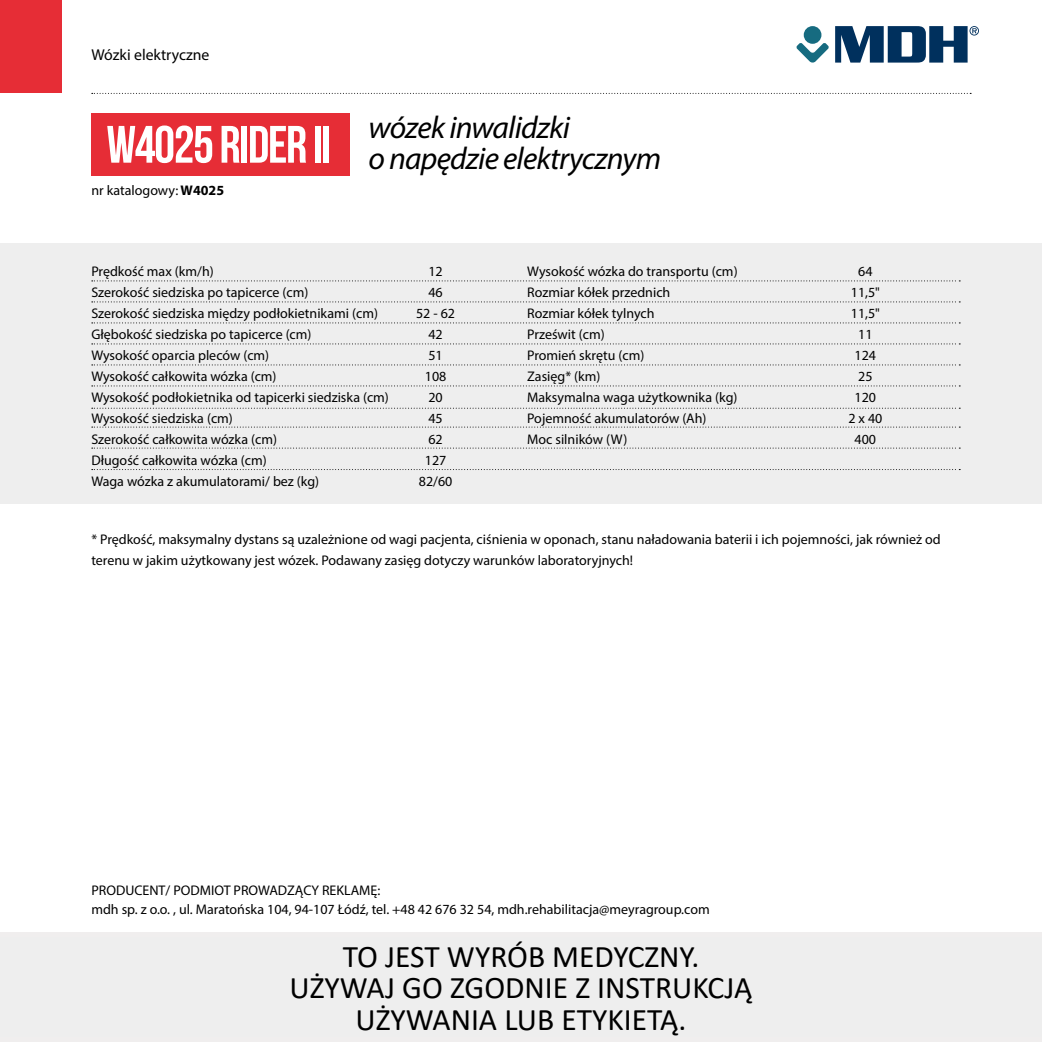
<style>
.page{position:relative;width:1042px;height:1042px;background:#fff}
.page>*{position:absolute;margin:0;border:0;box-sizing:border-box;transform-origin:0 0}
.t1{font:52.5px "Bebas Neue";letter-spacing:-.025em;color:#fff}
.t2{font:31.5px/31.5px "Calibri";color:#000;text-align:center}
.t3{font:italic 31.5px/31.5px "Myriad Pro";letter-spacing:-.025em;color:#000}
.t4{font:15.75px "Myriad Pro";color:#000}
.t5{font:14px/21px "Myriad Pro";color:#000}
.s1{font-weight:700}
</style>
<div class="page">
<div style="left:0;top:0;width:62px;height:93px;background:#e62d36"></div>
<svg style="left:92px;top:93px;width:879px;height:1px"></svg>
<svg style="left:835px;top:26px;width:144px;height:37px"></svg>
<div style="left:804px;top:26px;width:17px;height:18px;background:#166b80;border-radius:50%"></div>
<svg style="left:796px;top:43px;width:33px;height:20px"></svg>
<div style="left:0;top:933px;width:1042px;height:109px;background:#f0eeee"></div>
<div style="left:0;top:244px;width:1042px;height:260px;background:#eee"></div>
<svg style="left:92px;top:469px;width:868px;height:1px"></svg>
<svg style="left:92px;top:301px;width:868px;height:1px"></svg>
<svg style="left:92px;top:322px;width:868px;height:1px"></svg>
<svg style="left:92px;top:343px;width:868px;height:1px"></svg>
<svg style="left:92px;top:364px;width:868px;height:1px"></svg>
<svg style="left:92px;top:385px;width:868px;height:1px"></svg>
<svg style="left:92px;top:408px;width:868px;height:1px"></svg>
<svg style="left:92px;top:280px;width:868px;height:1px"></svg>
<svg style="left:92px;top:427px;width:868px;height:1px"></svg>
<svg style="left:92px;top:448px;width:868px;height:1px"></svg>
<div style="left:91px;top:113px;width:258px;height:62px;background:#e62d36"></div>
<p class="t4" style="left:91px;top:45px;width:120px">Wózki elektryczne</p>
<h1 class="t1" style="left:106px;top:116px;width:226px">W4025 RIDER II</h1>
<h2 class="t3" style="left:369px;top:111px;width:294px">wózek inwalidzki<br>o napędzie elektrycznym</h2>
<p class="t5" style="left:91px;top:180px;width:134px">nr katalogowy: <span class="s1">W4025</span></p>
<p class="t5" style="left:91px;top:261px;width:299px">Prędkość max (km/h)<br>Szerokość siedziska po tapicerce (cm)<br>Szerokość siedziska między podłokietnikami (cm)<br>Głębokość siedziska po tapicerce (cm)<br>Wysokość oparcia pleców (cm)<br>Wysokość całkowita wózka (cm)<br>Wysokość podłokietnika od tapicerki siedziska (cm)<br>Wysokość siedziska (cm)<br>Szerokość całkowita wózka (cm)<br>Długość całkowita wózka (cm)<br>Waga wózka z akumulatorami/ bez (kg)</p>
<p class="t5" style="left:527px;top:261px;width:212px">Wysokość wózka do transportu (cm)<br>Rozmiar kółek przednich<br>Rozmiar kółek tylnych<br>Prześwit (cm)<br>Promień skrętu (cm)<br>Zasięg* (km)<br>Maksymalna waga użytkownika (kg)<br>Pojemność akumulatorów (Ah)<br>Moc silników (W)</p>
<p class="t5" style="left:416px;top:261px;width:40px;text-align:center">12<br>46<br>52 - 62<br>42<br>51<br>108<br>20<br>45<br>62<br>127<br>82/60</p>
<p class="t5" style="left:848px;top:261px;width:35px;text-align:center">64<br>11,5"<br>11,5"<br>11<br>124<br>25<br>120<br>2 x 40<br>400</p>
<p class="t5" style="left:91px;top:528px;width:851px">* Prędkość, maksymalny dystans są uzależnione od wagi pacjenta, ciśnienia w oponach, stanu naładowania baterii i ich pojemności, jak również od terenu w jakim użytkowany jest wózek. Podawany zasięg dotyczy warunków laboratoryjnych!</p>
<p class="t5" style="left:91px;top:880px;width:620px;line-height:18.9px">PRODUCENT/ PODMIOT PROWADZĄCY REKLAMĘ:<br>mdh sp. z o.o. , ul. Maratońska 104, 94-107 Łódź, tel. +48 42 676 32 54, mdh.rehabilitacja@meyragroup.com</p>
<h2 class="t2" style="left:290px;top:939px;width:464px">TO JEST WYRÓB MEDYCZNY.<br>UŻYWAJ GO ZGODNIE Z INSTRUKCJĄ<br>UŻYWANIA LUB ETYKIETĄ.</h2>
</div>
